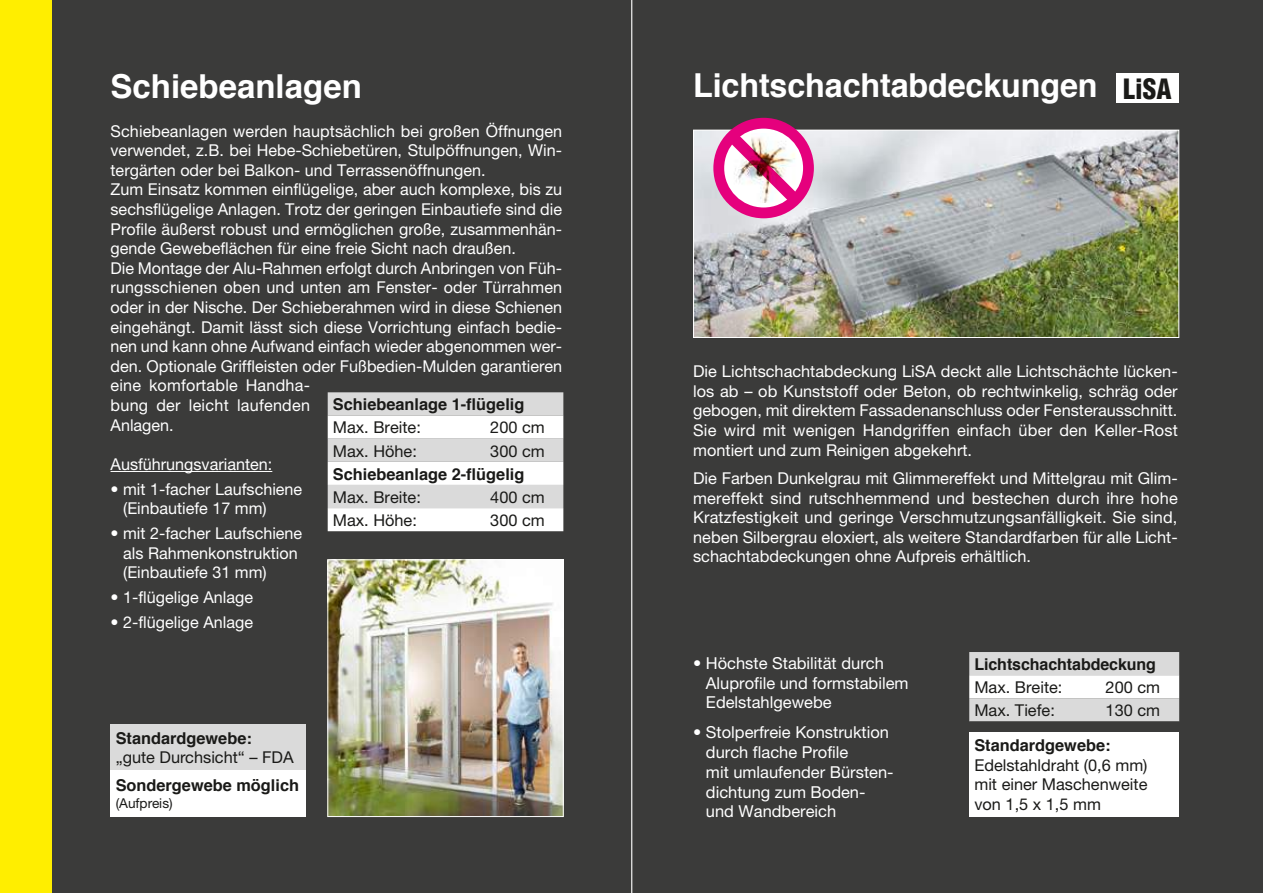
<style>
.page{position:relative;width:1263px;height:893px;background:#3b3b3a}
.page>*{position:absolute;margin:0;border:0;box-sizing:border-box;transform-origin:0 0}
.t1{font:700 33px "Helvetica";letter-spacing:-.005em;color:#fff}
.t2{font:16.5px/19.8px "Helvetica Neue";color:#fff}
.t3{font:16.35px/19.6px "Helvetica Neue";color:#fff}
.t4{font:16.35px/19.6px "Helvetica Neue";color:#1a1a18;text-align:justify}
.t5{font:700 16.35px "Helvetica";color:#1a1a18}
.t6{font:13.65px "Helvetica Neue";color:#1a1a18}
.s1{font-weight:900;font-stretch:condensed;font-size:27.3px;color:#1a1a18}
</style>
<div class="page">
<div style="left:0;top:0;width:51px;height:893px;background:#fe0"></div>
<img style="left:330px;top:562px;width:231px;height:253px">
<div style="left:328px;top:560px;width:235px;height:257px;border:1px solid #fff"></div>
<div style="left:111px;top:724px;width:195px;height:46px;background:#dadada"></div>
<div style="left:111px;top:770px;width:195px;height:47px;background:#fff"></div>
<div style="left:1116px;top:73px;width:63px;height:29px;background:#fff"></div>
<img style="left:695px;top:132px;width:482px;height:204px">
<div style="left:693px;top:130px;width:486px;height:208px;border:1px solid #fff"></div>
<svg style="left:713px;top:118px;width:101px;height:100px;background:#ce5f9d"></svg>
<img style="left:726px;top:133px;width:78px;height:69px">
<svg style="left:969px;top:652px;width:210px;height:70px;background:#e2e2e2"></svg>
<div style="left:969px;top:732px;width:210px;height:85px;background:#fff"></div>
<hr style="left:111px;top:471px;width:161px;height:1px;background:#fff">
<svg style="left:328px;top:392px;width:235px;height:139px;background:#ebebeb"></svg>
<hr style="left:631px;top:0;width:1px;height:893px;background:#fff">
<h1 class="t1" style="left:111px;top:60px;width:253px">Schiebeanlagen</h1>
<p class="t3" style="left:111px;top:121px;width:453px">Schiebeanlagen werden hauptsächlich bei großen Öffnungen verwendet, z.B. bei Hebe-Schiebetüren, Stulpöffnungen, Win&shy;tergärten oder bei Balkon- und Terrassenöffnungen.<br>Zum Einsatz kommen einflügelige, aber auch komplexe, bis zu sechsflügelige Anlagen. Trotz der geringen Einbautiefe sind die Profile äußerst robust und ermöglichen große, zusammenhän&shy;gende Gewebeflächen für eine freie Sicht nach draußen.<br>Die Montage der Alu-Rahmen erfolgt durch Anbringen von Füh&shy;rungsschienen oben und unten am Fenster- oder Türrahmen oder in der Nische. Der Schieberahmen wird in diese Schienen eingehängt. Damit lässt sich diese Vorrichtung einfach bedie&shy;nen und kann ohne Aufwand einfach wieder abgenommen wer&shy;den. Optionale Griffleisten oder Fußbedien-Mulden garantieren eine komfortable Handha-<br>bung der leicht laufenden<br>Anlagen.</p>
<p class="t3" style="left:111px;top:454px;width:163px">Ausführungsvarianten:</p>
<p class="t3" style="left:123px;top:479px;width:181px;text-indent:-13px">• mit 1-facher Laufschiene (Einbautiefe 17 mm)</p>
<p class="t3" style="left:123px;top:523px;width:181px;text-indent:-13px">• mit 2-facher Laufschiene als Rahmenkonstruktion (Einbautiefe 31 mm)</p>
<p class="t3" style="left:111px;top:587px;width:144px">• 1-flügelige Anlage</p>
<p class="t3" style="left:111px;top:612px;width:144px">• 2-flügelige Anlage</p>
<p class="t5" style="left:333px;top:391px;width:193px">Schiebeanlage 1-flügelig</p>
<p class="t4" style="left:333px;top:418px;width:90px">Max. Breite:</p>
<p class="t4" style="left:490px;top:418px;width:56px">200 cm</p>
<p class="t4" style="left:333px;top:441px;width:86px">Max. Höhe:</p>
<p class="t4" style="left:490px;top:441px;width:56px">300 cm</p>
<p class="t5" style="left:333px;top:461px;width:193px">Schiebeanlage 2-flügelig</p>
<p class="t4" style="left:333px;top:487px;width:90px">Max. Breite:</p>
<p class="t4" style="left:490px;top:487px;width:56px">400 cm</p>
<p class="t4" style="left:333px;top:510px;width:86px">Max. Höhe:</p>
<p class="t4" style="left:490px;top:510px;width:56px">300 cm</p>
<p class="t5" style="left:116px;top:725px;width:138px">Standardgewebe:</p>
<p class="t4" style="left:116px;top:747px;width:179px">„gute Durchsicht“ – FDA</p>
<p class="t5" style="left:116px;top:772px;width:185px">Sondergewebe möglich</p>
<p class="t6" style="left:116px;top:795px;width:58px">(Aufpreis)</p>
<h1 class="t1" style="left:693px;top:59px;width:480px">Lichtschachtabdeckungen <span class="s1">LiSA</span></h1>
<p class="t3" style="left:693px;top:361px;width:486px;text-align:justify">Die Lichtschachtabdeckung LiSA deckt alle Lichtschächte lücken&shy;los ab – ob Kunststoff oder Beton, ob rechtwinkelig, schräg oder gebogen, mit direktem Fassadenanschluss oder Fensterausschnitt.<br>Sie wird mit wenigen Handgriffen einfach über den Keller-Rost montiert und zum Reinigen abgekehrt.</p>
<p class="t3" style="left:693px;top:468px;width:486px;text-align:justify">Die Farben Dunkelgrau mit Glimmereffekt und Mittelgrau mit Glim&shy;mereffekt sind rutschhemmend und bestechen durch ihre hohe Kratzfestigkeit und geringe Verschmutzungsanfälligkeit. Sie sind, neben Silbergrau eloxiert, als weitere Standardfarben für alle Licht&shy;schachtabdeckungen ohne Aufpreis erhältlich.</p>
<p class="t2" style="left:706px;top:653px;width:204px;text-indent:-13px">• Höchste Stabilität durch<br>Aluprofile und formstabilem<br>Edelstahlgewebe</p>
<p class="t2" style="left:706px;top:722px;width:189px;text-indent:-13px">• Stolperfreie Konstruktion durch flache Profile<br>mit umlaufender Bürsten&shy;dichtung zum Boden&shy;und Wandbereich</p>
<p class="t5" style="left:974px;top:651px;width:183px">Lichtschachtabdeckung</p>
<p class="t4" style="left:974px;top:677px;width:90px">Max. Breite:</p>
<p class="t4" style="left:1105px;top:677px;width:56px">200 cm</p>
<p class="t4" style="left:974px;top:700px;width:82px">Max. Tiefe:</p>
<p class="t4" style="left:1105px;top:700px;width:56px">130 cm</p>
<p class="t5" style="left:974px;top:732px;width:138px">Standardgewebe:</p>
<p class="t4" style="left:974px;top:755px;width:175px">Edelstahldraht (0,6 mm) mit einer Maschenweite von 1,5 x 1,5 mm</p>
</div>
